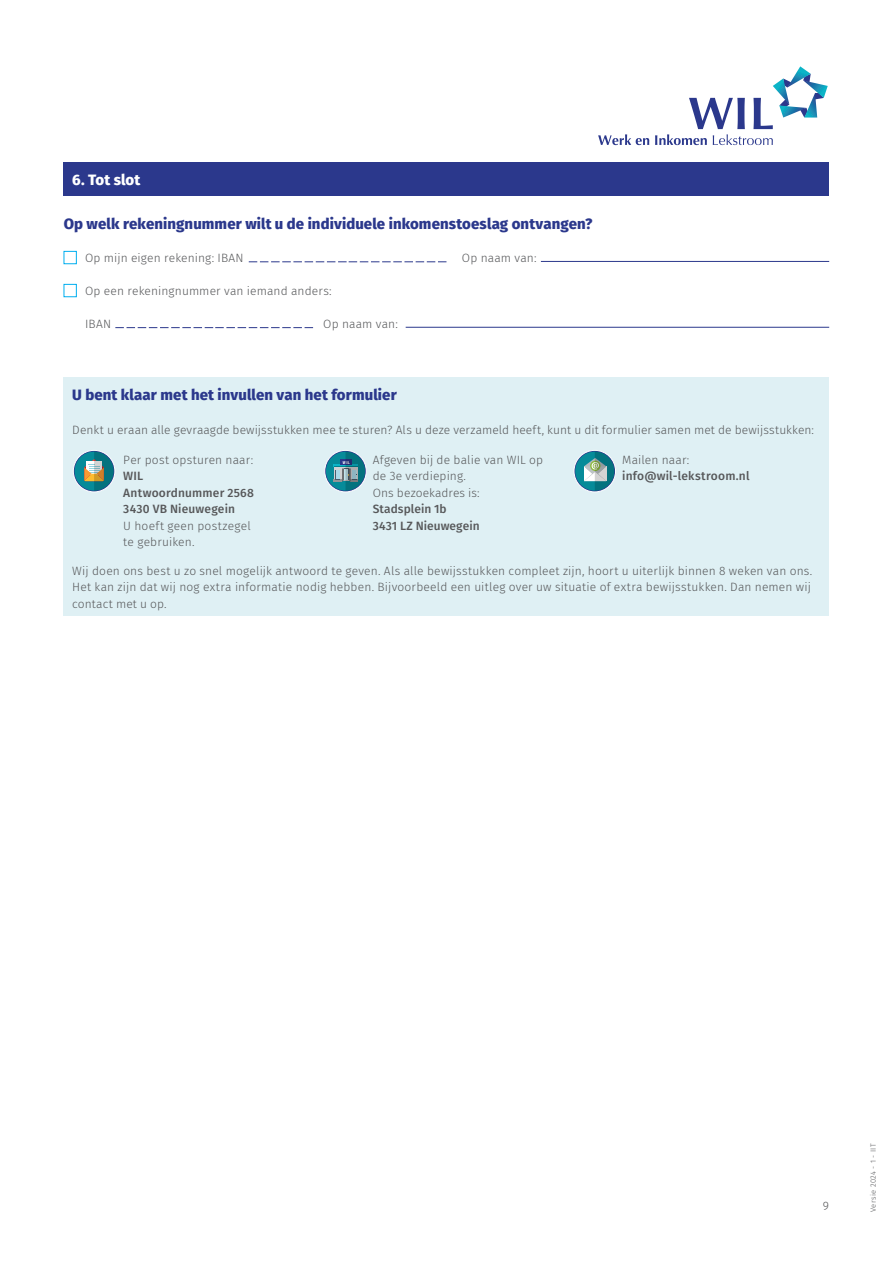
<style>
.page{position:relative;width:893px;height:1263px;background:#fff}
.page>*{position:absolute;margin:0;border:0;box-sizing:border-box;transform-origin:0 0}
.Subkop_Fira_extrabold_kap_10-15{font:800 15px "Fira Sans";letter-spacing:.01em;color:#2b388c}
.Subkop_Fira_extrabold_kap_10-15-2{font:800 15px "Fira Sans";letter-spacing:.01em;color:#fff}
.Body_Fira_light_9-15{font:300 12px/16.5px "Fira Sans";letter-spacing:.01em;color:#57585a}
.Body_Fira_light_9-15-2{font:500 12px/16.5px "Fira Sans";letter-spacing:.015em;color:#57585a}
.t1{font:300 7.5px "Fira Sans";letter-spacing:.045em;color:#57585a}
.t2{font:700 4.05px "Fira Sans";color:#fff}
.s1{font-weight:500}
.s2{font-weight:300}
</style>
<div class="page">
<div style="left:64px;top:163px;width:765px;height:33px;background:#2b388c"></div>
<div style="left:64px;top:377px;width:765px;height:239px;background:#dff0f4"></div>
<div style="left:64px;top:251px;width:13px;height:13px;background:#fff;border:1px solid #00aeef"></div>
<div style="left:64px;top:284px;width:13px;height:13px;background:#fff;border:1px solid #00aeef"></div>
<hr style="left:406px;top:327px;width:423px;height:1px;background:#2b388c">
<hr style="left:541px;top:261px;width:288px;height:1px;background:#2b388c">
<svg style="left:249px;top:262px;width:197px;height:1px"></svg>
<svg style="left:115px;top:327px;width:198px;height:1px"></svg>
<svg style="left:73px;top:450px;width:42px;height:42px"></svg>
<div style="left:75px;top:452px;width:39px;height:39px;background:#068b99;border-radius:50%"></div>
<svg style="left:84px;top:452px;width:30px;height:39px"></svg>
<div style="left:73px;top:450px;width:42px;height:42px;border:1px solid #fff;border-radius:50%"></div>
<svg style="left:325px;top:450px;width:41px;height:42px"></svg>
<div style="left:326px;top:452px;width:39px;height:39px;background:#068b99;border-radius:50%"></div>
<svg style="left:334px;top:452px;width:31px;height:39px"></svg>
<div style="left:324px;top:450px;width:43px;height:42px;border:1px solid #fff;border-radius:50%"></div>
<svg style="left:574px;top:450px;width:41px;height:42px"></svg>
<div style="left:575px;top:452px;width:39px;height:39px;background:#068b99;border-radius:50%"></div>
<svg style="left:584px;top:452px;width:30px;height:39px"></svg>
<div style="left:573px;top:450px;width:43px;height:42px;border:1px solid #fff;border-radius:50%"></div>
<svg style="left:598px;top:134px;width:51px;height:11px"></svg>
<svg style="left:655px;top:66px;width:173px;height:79px"></svg>
<p class="Subkop_Fira_extrabold_kap_10-15-2" style="left:72px;top:167px;width:70px">6. Tot slot</p>
<p class="Subkop_Fira_extrabold_kap_10-15" style="left:64px;top:211px;width:530px">Op welk rekeningnummer wilt u de individuele inkomenstoeslag ontvangen?</p>
<p class="Body_Fira_light_9-15" style="left:85px;top:249px;width:160px">Op mijn eigen rekening: IBAN</p>
<p class="Body_Fira_light_9-15" style="left:462px;top:249px;width:76px">Op naam van:</p>
<p class="Body_Fira_light_9-15" style="left:85px;top:282px;width:248px">Op een rekeningnummer van iemand anders:</p>
<p class="Body_Fira_light_9-15" style="left:85px;top:315px;width:28px">IBAN</p>
<p class="Body_Fira_light_9-15" style="left:323px;top:315px;width:76px">Op naam van:</p>
<p class="Subkop_Fira_extrabold_kap_10-15" style="left:72px;top:382px;width:326px">U bent klaar met het invullen van het formulier</p>
<p class="Body_Fira_light_9-15" style="left:72px;top:421px;width:743px">Denkt u eraan alle gevraagde bewijsstukken mee te sturen? Als u deze verzameld heeft, kunt u dit formulier samen met de bewijsstukken:</p>
<p class="Body_Fira_light_9-15" style="left:123px;top:451px;width:131px">Per post opsturen naar:<br><span class="s1">WIL</span></p>
<p class="Body_Fira_light_9-15-2" style="left:123px;top:484px;width:132px">Antwoordnummer 2568<br>3430 VB Nieuwegein<br><span class="s2">U hoeft geen postzegel te gebruiken.</span></p>
<p class="Body_Fira_light_9-15" style="left:373px;top:451px;width:172px">Afgeven bij de balie van WIL op de 3e verdieping.</p>
<p class="Body_Fira_light_9-15" style="left:373px;top:484px;width:109px">Ons bezoekadres is:</p>
<p class="Body_Fira_light_9-15-2" style="left:373px;top:500px;width:75px">Stadsplein 1b</p>
<p class="Body_Fira_light_9-15-2" style="left:373px;top:517px;width:108px">3431 LZ Nieuwegein</p>
<p class="Body_Fira_light_9-15-2" style="left:622px;top:451px;width:129px"><span class="s2">Mailen naar: </span>info@wil-lekstroom.nl</p>
<p class="t2" style="left:343px;top:459px;width:8px">WIL</p>
<p class="Body_Fira_light_9-15" style="left:72px;top:562px;width:742px;text-align:justify">Wij doen ons best u zo snel mogelijk antwoord te geven. Als alle bewijsstukken compleet zijn, hoort u uiterlijk binnen 8 weken van ons.<br>Het kan zijn dat wij nog extra informatie nodig hebben. Bijvoorbeeld een uitleg over uw situatie of extra bewijsstukken. Dan nemen wij contact met u op.</p>
<p class="Body_Fira_light_9-15" style="left:823px;top:1198px;width:8px">9</p>
<p class="t1" style="left:868px;top:1212px;width:70px;rotate:-90deg">Versie 2024 - 1 - IIT</p>
</div>
